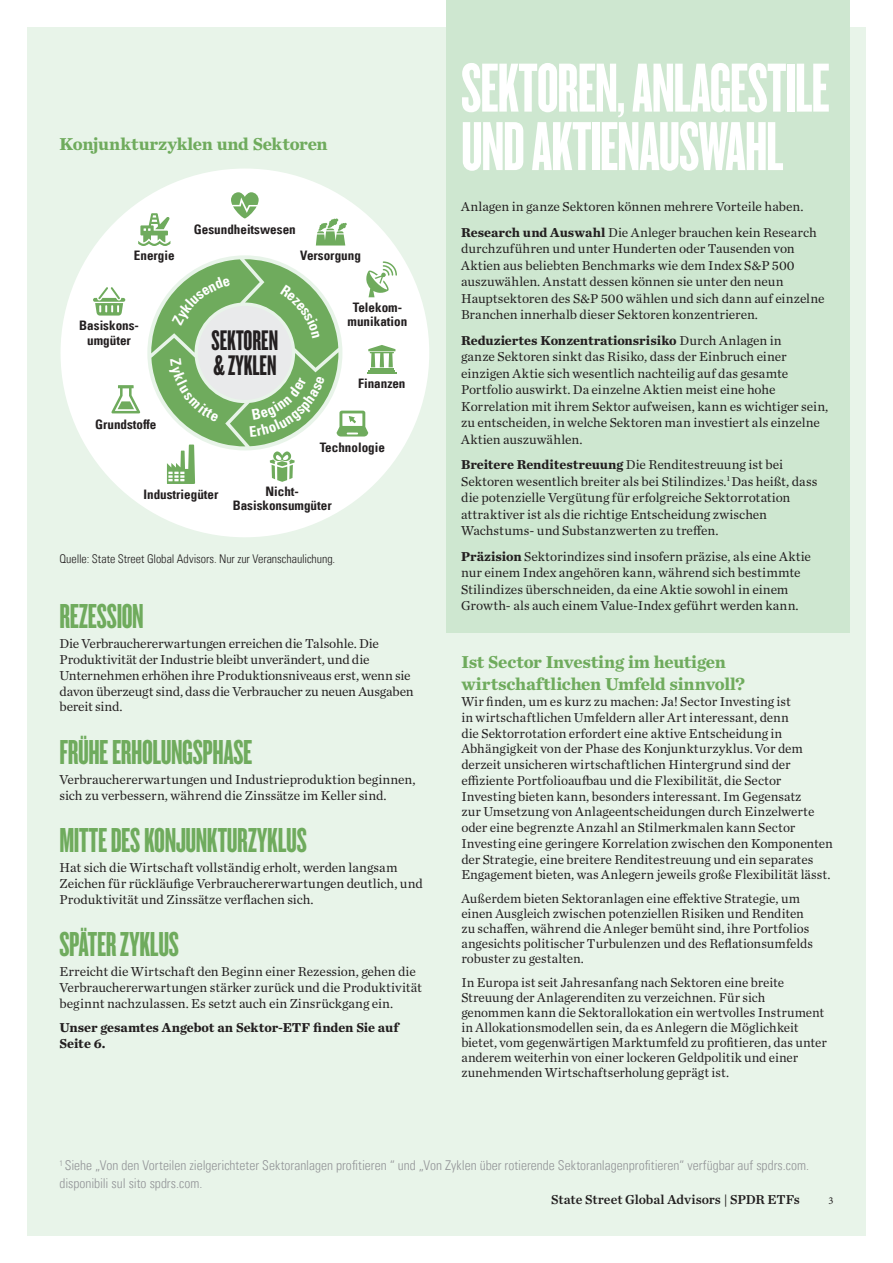
<style>
.page{position:relative;width:893px;height:1263px;background:#fff}
.page>*{position:absolute;margin:0;border:0;box-sizing:border-box;transform-origin:0 0}
.t1{font:72px/58.5px "Knockout 67 Full Bantamwt";letter-spacing:-.015em;color:#fff}
.t2{font:36px "Knockout 67 Full Bantamwt";letter-spacing:-.01em;color:#6fab5d}
.t3{font:29.4px/24.6px "Knockout 67 Full Bantamwt";color:#231f20}
.t4{font:700 18px/22.5px "Chronicle Text G1";letter-spacing:-.01em;color:#6fab5d}
.t5{font:13.5px/16.5px "Chronicle Text G1";color:#231f20}
.t6{font:13.5px/15.8px "Chronicle Text G1";letter-spacing:-.02em;color:#231f20}
.t7{font:13.5px/18px "Univers Com 47 Light Cond";color:#939598}
.t8{font:700 13.5px/15.8px "Chronicle Text G1";letter-spacing:-.005em;color:#231f20}
.t9{font:13.5px "Chronicle Text G1 Semi";letter-spacing:-.005em;color:#231f20}
.t10{font:13.05px/14.7px "Univers Com 67 Bold Cond";color:#231f20;text-align:center}
.t11{font:12px "Univers Com 47 Light Cond";letter-spacing:-.005em;color:#231f20}
.t12{font:10.5px "Minion Pro";color:#231f20}
.s1{font-weight:700}
</style>
<div class="page">
<div style="left:27px;top:27px;width:839px;height:1209px;background:#e8f4e9"></div>
<div style="left:446px;top:0;width:404px;height:632px;background:#cee7d0"></div>
<svg style="left:61px;top:169px;width:368px;height:368px;fill:#fff"></svg>
<svg style="left:93px;top:287px;width:32px;height:29px"></svg>
<svg style="left:231px;top:192px;width:28px;height:26px"></svg>
<svg style="left:111px;top:385px;width:29px;height:28px"></svg>
<svg style="left:316px;top:219px;width:31px;height:27px"></svg>
<svg style="left:138px;top:213px;width:32px;height:33px"></svg>
<svg style="left:151px;top:259px;width:246px;height:225px"></svg>
<h3 class="t4" style="left:60px;top:132px;width:270px">Konjunkturzyklen und Sektoren</h3>
<p class="t10" style="left:134px;top:248px;width:42px">Energie</p>
<p class="t10" style="left:194px;top:221px;width:103px">Gesundheitswesen</p>
<p class="t10" style="left:300px;top:248px;width:62px">Versorgung</p>
<p class="t10" style="left:353px;top:300px;width:51px">Telekom-</p>
<p class="t10" style="left:79px;top:318px;width:61px">Basiskons-</p>
<p class="t10" style="left:348px;top:314px;width:61px">munikation</p>
<p class="t10" style="left:87px;top:333px;width:45px">umgüter</p>
<p class="t10" style="left:358px;top:376px;width:49px">Finanzen</p>
<h3 class="t3" style="left:211px;top:327px;width:68px">SEKTOREN &amp; ZYKLEN</h3>
<p class="t10" style="left:95px;top:417px;width:63px">Grundstoffe</p>
<p class="t10" style="left:143px;top:487px;width:77px">Industriegüter</p>
<p class="t10" style="left:320px;top:440px;width:67px">Technologie</p>
<p class="t10" style="left:233px;top:484px;width:101px">Nicht-<br>Basiskonsumgüter</p>
<p class="t11" style="left:60px;top:552px;width:277px">Quelle: State Street Global Advisors. Nur zur Veranschaulichung.</p>
<h2 class="t2" style="left:60px;top:595px;width:86px">REZESSION</h2>
<p class="t6" style="left:60px;top:635px;width:356px">Die Verbrauchererwartungen erreichen die Talsohle. Die Produktivität der Industrie bleibt unverändert, und die Unternehmen erhöhen ihre Produktionsniveaus erst, wenn sie davon überzeugt sind, dass die Verbraucher zu neuen Ausgaben bereit sind.</p>
<h2 class="t2" style="left:60px;top:731px;width:185px">FRÜHE ERHOLUNGSPHASE</h2>
<p class="t5" style="left:60px;top:771px;width:358px;line-height:15.8px">Verbrauchererwartungen und Industrieproduktion beginnen, sich zu verbessern, während die Zinssätze im Keller sind.</p>
<h2 class="t2" style="left:60px;top:819px;width:248px">MITTE DES KONJUNKTURZYKLUS</h2>
<p class="t5" style="left:60px;top:859px;width:365px;line-height:15.8px">Hat sich die Wirtschaft vollständig erholt, werden langsam<br>Zeichen für rückläufige Verbrauchererwartungen deutlich, und<br>Produktivität und Zinssätze verflachen sich.</p>
<h2 class="t2" style="left:60px;top:923px;width:120px">SPÄTER ZYKLUS</h2>
<p class="t5" style="left:60px;top:963px;width:364px;line-height:15.8px">Erreicht die Wirtschaft den Beginn einer Rezession, gehen die<br>Verbrauchererwartungen stärker zurück und die Produktivität beginnt nachzulassen. Es setzt auch ein Zinsrückgang ein.</p>
<p class="t8" style="left:60px;top:1019px;width:341px">Unser gesamtes Angebot an Sektor-ETF finden Sie auf<br>Seite 6.</p>
<h1 class="t1" style="left:461px;top:57px;width:367px">SEKTOREN, ANLAGESTILE<br>UND AKTIENAUSWAHL</h1>
<p class="t5" style="left:461px;top:193px;width:357px;line-height:25.5px">Anlagen in ganze Sektoren können mehrere Vorteile haben.<br><span class="s1">Research und Auswahl</span> Die Anleger brauchen kein Research</p>
<p class="t5" style="left:461px;top:240px;width:365px">durchzuführen und unter Hunderten oder Tausenden von Aktien aus beliebten Benchmarks wie dem Index S&amp;P 500 auszuwählen. Anstatt dessen können sie unter den neun Hauptsektoren des S&amp;P 500 wählen und sich dann auf einzelne Branchen innerhalb dieser Sektoren konzentrieren.</p>
<p class="t5" style="left:461px;top:331px;width:369px"><span class="s1">Reduziertes Konzentrationsrisiko</span> Durch Anlagen in<br>ganze Sektoren sinkt das Risiko, dass der Einbruch einer einzigen Aktie sich wesentlich nachteilig auf das gesamte Portfolio auswirkt. Da einzelne Aktien meist eine hohe Korrelation mit ihrem Sektor aufweisen, kann es wichtiger sein, zu entscheiden, in welche Sektoren man investiert als einzelne Aktien auszuwählen.</p>
<p class="t5" style="left:461px;top:456px;width:358px"><span class="s1">Breitere Renditestreuung</span> Die Renditestreuung ist bei Sektoren wesentlich breiter als bei Stilindizes.<sup>1</sup> Das heißt, dass die potenzielle Vergütung für erfolgreiche Sektorrotation attraktiver ist als die richtige Entscheidung zwischen Wachstums- und Substanzwerten zu treffen.</p>
<p class="t5" style="left:461px;top:547px;width:351px"><span class="s1">Präzision</span> Sektorindizes sind insofern präzise, als eine Aktie nur einem Index angehören kann, während sich bestimmte Stilindizes überschneiden, da eine Aktie sowohl in einem Growth- als auch einem Value-Index geführt werden kann.</p>
<h3 class="t4" style="left:461px;top:649px;width:285px">Ist Sector Investing im heutigen wirtschaftlichen Umfeld sinnvoll?</h3>
<p class="t5" style="left:461px;top:693px;width:373px;line-height:15.8px">Wir finden, um es kurz zu machen: Ja! Sector Investing ist<br>in wirtschaftlichen Umfeldern aller Art interessant, denn<br>die Sektorrotation erfordert eine aktive Entscheidung in Abhängigkeit von der Phase des Konjunkturzyklus. Vor dem derzeit unsicheren wirtschaftlichen Hintergrund sind der effiziente Portfolioaufbau und die Flexibilität, die Sector Investing bieten kann, besonders interessant. Im Gegensatz<br>zur Umsetzung von Anlageentscheidungen durch Einzelwerte oder eine begrenzte Anzahl an Stilmerkmalen kann Sector Investing eine geringere Korrelation zwischen den Komponenten der Strategie, eine breitere Renditestreuung und ein separates Engagement bieten, was Anlegern jeweils große Flexibilität lässt.</p>
<p class="t5" style="left:461px;top:890px;width:353px;line-height:15px">Außerdem bieten Sektoranlagen eine effektive Strategie, um einen Ausgleich zwischen potenziellen Risiken und Renditen zu schaffen, während die Anleger bemüht sind, ihre Portfolios angesichts politischer Turbulenzen und des Reflationsumfelds robuster zu gestalten.</p>
<p class="t5" style="left:461px;top:974px;width:367px;line-height:15px">In Europa ist seit Jahresanfang nach Sektoren eine breite Streuung der Anlagerenditen zu verzeichnen. Für sich genommen kann die Sektorallokation ein wertvolles Instrument in Allokationsmodellen sein, da es Anlegern die Möglichkeit bietet, vom gegenwärtigen Marktumfeld zu profitieren, das unter anderem weiterhin von einer lockeren Geldpolitik und einer zunehmenden Wirtschaftserholung geprägt ist.</p>
<p class="t7" style="left:60px;top:1156px;width:751px"><sup>1</sup> Siehe „Von den Vorteilen zielgerichteter Sektoranlagen profitieren “ und „Von Zyklen über rotierende Sektoranlagenprofitieren“ verfügbar auf spdrs.com. disponibili sul sito spdrs.com.</p>
<p class="t9" style="left:551px;top:1188px;width:250px">State Street Global Advisors | SPDR ETFs</p>
<p class="t12" style="left:828px;top:1193px;width:7px">3</p>
</div>
